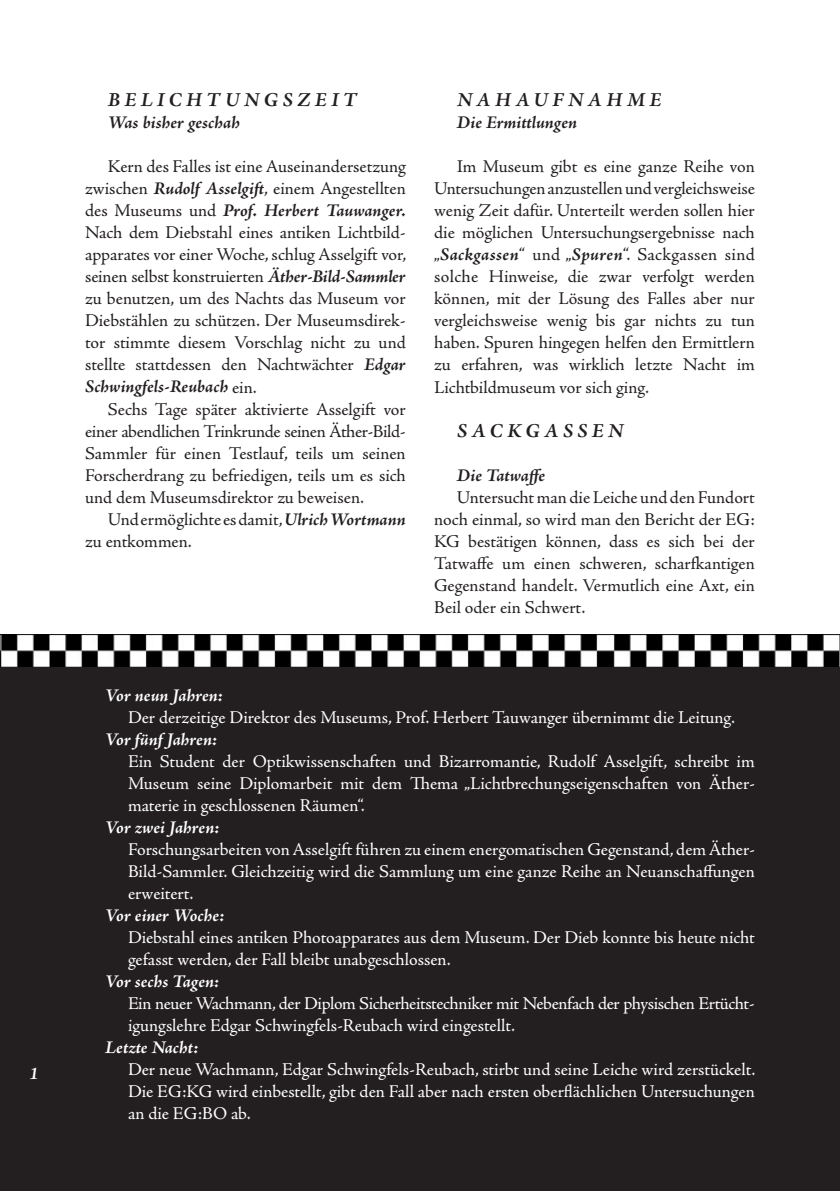
<style>
.page{position:relative;width:840px;height:1191px;background:#fff}
.page>*{position:absolute;margin:0;border:0;box-sizing:border-box;transform-origin:0 0}
.t1{font:italic 700 20px "Adobe Jenson Pro";letter-spacing:.215em;color:#231f20}
.t2{font:18px/22px "Adobe Jenson Pro";letter-spacing:-.005em;color:#231f20;text-align:justify}
.t3{font:18px/22px "Adobe Jenson Pro";letter-spacing:-.005em;color:#fff;text-align:justify}
.t4{font:italic 700 18px "Adobe Jenson Pro";letter-spacing:-.03em;color:#fff}
.t5{font:italic 700 18px "Adobe Jenson Pro";color:#231f20}
.s1{font-weight:700;font-style:italic}
</style>
<div class="page">
<div style="left:0;top:656px;width:839px;height:535px;background:#231f20"></div>
<img style="left:0;top:634px;width:839px;height:33px">
<p class="t4" style="left:29px;top:1063px;width:11px">1</p>
<p class="t1" style="left:108px;top:89px;width:16px">BEL</p>
<p class="t1" style="left:157px;top:89px;width:31px">ICHTUNGSZE</p>
<p class="t1" style="left:331px;top:89px;width:27px">IT</p>
<p class="t5" style="left:108px;top:113px;width:133px">Was bisher geschah</p>
<p class="t2" style="left:85px;top:156px;width:322px;text-indent:23px">Kern des Falles ist eine Auseinandersetzung zwischen <span class="s1">Rudolf Asselgift</span>, einem Angestellten des Museums und <span class="s1">Prof. Herbert Tauwanger.<br></span>Nach dem Diebstahl eines antiken Lichtbild&shy;apparates vor einer Woche, schlug Asselgift vor, seinen selbst konstruierten <span class="s1">Äther-Bild-Sammler </span>zu benutzen, um des Nachts das Museum vor Diebstählen zu schützen. Der Museumsdirek&shy;tor stimmte diesem Vorschlag nicht zu und stellte stattdessen den Nachtwächter <span class="s1">Edgar Schwingfels-Reubach</span> ein.</p>
<p class="t2" style="left:85px;top:398px;width:322px;text-indent:23px">Sechs Tage später aktivierte Asselgift vor einer abendlichen Trinkrunde seinen Äther-Bild-Sammler für einen Testlauf, teils um seinen Forscherdrang zu befriedigen, teils um es sich und dem Museumsdirektor zu beweisen.</p>
<p class="t2" style="left:85px;top:508px;width:322px;text-indent:23px">Und ermöglichte es damit, <span class="s1">Ulrich Wortmann </span>zu entkommen.</p>
<p class="t1" style="left:457px;top:89px;width:20px">NAHAU</p>
<p class="t1" style="left:552px;top:89px;width:36px">FNAHME</p>
<p class="t5" style="left:456px;top:113px;width:122px">Die Ermittlungen</p>
<p class="t2" style="left:434px;top:156px;width:322px;text-indent:23px">Im Museum gibt es eine ganze Reihe von Untersuchungen anzustellen und vergleichsweise wenig Zeit dafür. Unterteilt werden sollen hier die möglichen Untersuchungsergebnisse nach „<span class="s1">Sackgassen</span>“ und „<span class="s1">Spuren</span>“. Sackgassen sind solche Hinweise, die zwar verfolgt werden können, mit der Lösung des Falles aber nur vergleichsweise wenig bis gar nichts zu tun haben. Spuren hingegen helfen den Ermittlern zu erfahren, was wirklich letzte Nacht im Lichtbildmuseum vor sich ging.</p>
<p class="t1" style="left:457px;top:419px;width:168px">Sackgassen</p>
<p class="t5" style="left:456px;top:465px;width:90px">Die Tatwaffe</p>
<p class="t2" style="left:434px;top:486px;width:322px;text-indent:23px">Untersucht man die Leiche und den Fundort noch einmal, so wird man den Bericht der EG :<br>KG bestätigen können, dass es sich bei der Tatwaffe um einen schweren, scharfkantigen Gegenstand handelt. Vermutlich eine Axt, ein Beil oder ein Schwert.</p>
<p class="t4" style="left:105px;top:685px;width:119px">Vor neun Jahren:</p>
<p class="t3" style="left:128px;top:706px;width:608px">Der derzeitige Direktor des Museums, Prof. Herbert Tauwanger übernimmt die Leitung.</p>
<p class="t4" style="left:105px;top:729px;width:113px">Vor fünf Jahren:</p>
<p class="t3" style="left:128px;top:750px;width:628px">Ein Student der Optikwissenschaften und Bizarromantie, Rudolf Asselgift, schreibt im Museum seine Diplomarbeit mit dem Thema „Lichtbrechungseigenschaften von Äther&shy;materie in geschlossenen Räumen“.</p>
<p class="t4" style="left:105px;top:817px;width:115px">Vor zwei Jahren:</p>
<p class="t3" style="left:128px;top:838px;width:628px">Forschungsarbeiten von Asselgift führen zu einem energomatischen Gegenstand, dem Äther-Bild-Sammler. Gleichzeitig wird die Sammlung um eine ganze Reihe an Neuanschaffungen erweitert.</p>
<p class="t4" style="left:105px;top:905px;width:120px">Vor einer Woche:</p>
<p class="t3" style="left:128px;top:926px;width:628px">Diebstahl eines antiken Photoapparates aus dem Museum. Der Dieb konnte bis heute nicht gefasst werden, der Fall bleibt unabgeschlossen.</p>
<p class="t4" style="left:105px;top:971px;width:115px">Vor sechs Tagen:</p>
<p class="t3" style="left:128px;top:992px;width:628px">Ein neuer Wachmann, der Diplom Sicherheitstechniker mit Nebenfach der physischen Ertücht&shy;igungslehre Edgar Schwingfels-Reubach wird eingestellt.</p>
<p class="t4" style="left:105px;top:1037px;width:94px">Letzte Nacht:</p>
<p class="t3" style="left:128px;top:1058px;width:628px">Der neue Wachmann, Edgar Schwingfels-Reubach, stirbt und seine Leiche wird zerstückelt.<br>Die EG :KG wird einbestellt, gibt den Fall aber nach ersten oberflächlichen Untersuchungen an die EG :BO ab.</p>
</div>
